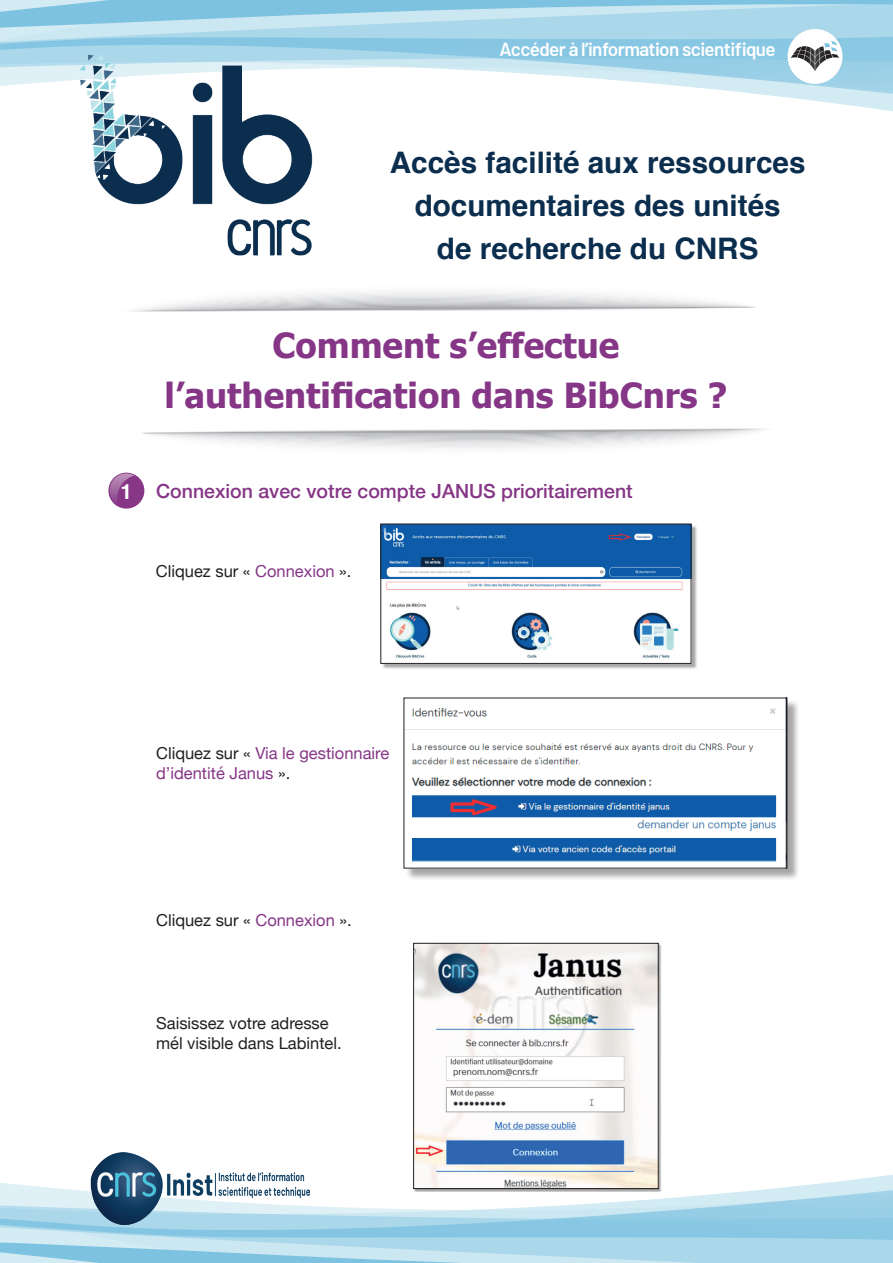
<style>
.page{position:relative;width:893px;height:1263px;background:#fff}
.page>*{position:absolute;margin:0;border:0;box-sizing:border-box;transform-origin:0 0}
.t1{font:700 34.5px/49.5px "Tahoma";color:#853686;text-align:center}
.t2{font:700 29.7px/43px "Helvetica";color:#0b2e4e;text-align:center}
.t3{font:500 19.5px "Helvetica Neue";color:#853686}
.t4{font:600 18.9px "Barlow";letter-spacing:-.03em;color:#fff}
.t5{font:16.5px/19.8px "Helvetica Neue";color:#231f20}
.t6{font:16.5px/19.8px "Helvetica Neue";color:#853686}
.s1{font-family:"Helvetica";font-weight:700;font-size:21px;color:#fff}
.s2{color:#853686}
.s3{color:#231f20}
</style>
<div class="page">
<svg style="left:802px;top:99px;width:91px;height:13px"></svg>
<svg style="left:0;top:71px;width:893px;height:27px"></svg>
<div style="left:788px;top:29px;width:54px;height:55px;background:#fff;border-radius:50%"></div>
<svg style="left:0;top:0;width:893px;height:71px;background:#a3d3e7"></svg>
<svg style="left:0;top:1183px;width:893px;height:41px"></svg>
<svg style="left:0;top:1224px;width:893px;height:39px;background:#a2d4e8"></svg>
<img style="left:74px;top:33px;width:243px;height:223px">
<svg style="left:141px;top:428px;width:623px;height:21px"></svg>
<svg style="left:132px;top:292px;width:624px;height:20px"></svg>
<div style="left:382px;top:525px;width:316px;height:144px;background:#231f20;opacity:.4"></div>
<img style="left:383px;top:526px;width:306px;height:136px">
<div style="left:381px;top:524px;width:310px;height:140px;border:1px solid #231f20"></div>
<div style="left:405px;top:699px;width:395px;height:182px;background:#231f20;opacity:.4"></div>
<img style="left:405px;top:699px;width:380px;height:167px">
<img style="left:90px;top:1153px;width:220px;height:72px">
<svg style="left:108px;top:473px;width:36px;height:36px"></svg>
<svg style="left:110px;top:473px;width:33px;height:34px"></svg>
<div style="left:414px;top:944px;width:248px;height:248px;background:#231f20;opacity:.4"></div>
<img style="left:415px;top:945px;width:241px;height:242px">
<div style="left:413px;top:943px;width:245px;height:246px;border:1px solid #231f20"></div>
<p class="t4" style="left:500px;top:38px;width:278px">Accéder à l’information scientifique</p>
<h2 class="t2" style="left:390px;top:141px;width:417px">Accès facilité aux ressources documentaires des unités<br>de recherche du CNRS</h2>
<h1 class="t1" style="left:165px;top:319px;width:564px">Comment s’effectue l’authentification dans BibCnrs ?</h1>
<p class="t3" style="left:121px;top:476px;width:514px"><span class="s1">1</span> Connexion avec votre compte JANUS prioritairement</p>
<p class="t5" style="left:156px;top:562px;width:197px">Cliquez sur « <span class="s2">Connexion</span> ».</p>
<p class="t6" style="left:156px;top:744px;width:235px"><span class="s3">Cliquez sur «</span> Via le gestionnaire d’identité Janus <span class="s3">».</span></p>
<p class="t5" style="left:156px;top:911px;width:197px">Cliquez sur « <span class="s2">Connexion</span> ».</p>
<p class="t5" style="left:156px;top:1014px;width:187px">Saisissez votre adresse mél visible dans Labintel.</p>
</div>
